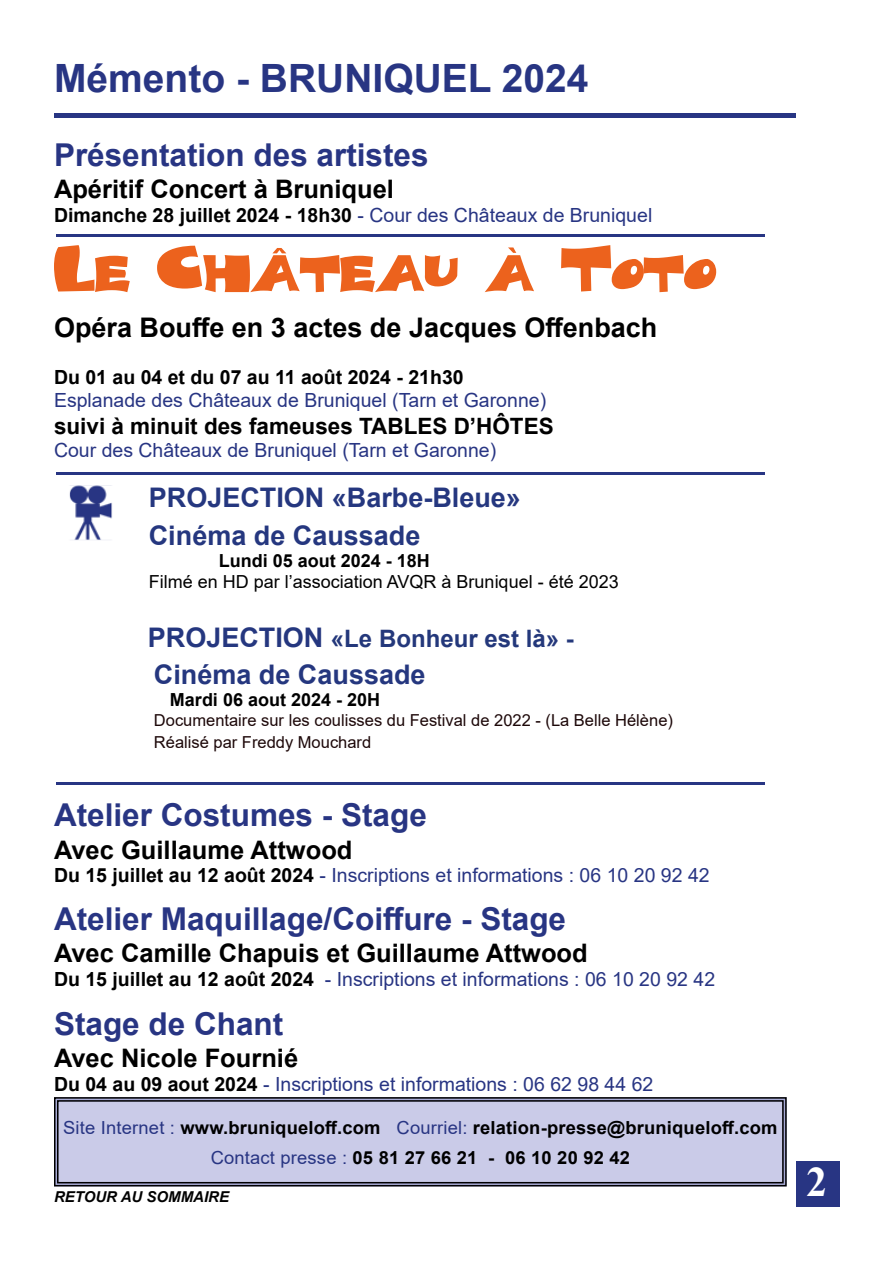
<style>
.page{position:relative;width:893px;height:1263px;background:#fff}
.page>*{position:absolute;margin:0;border:0;box-sizing:border-box;transform-origin:0 0}
.t1{font:55.5px "Arial Narrow";color:#283583}
.t2{font:700 55.5px "Arial";color:#283583}
.t3{font:49.5px "FZ JAZZY10";letter-spacing:-.005em;color:#ec621d;scale:1.14 1}
.t4{font:700 42px "Times New Roman";color:#fff}
.t5{font:700 39px "Arial";color:#283583}
.t6{font:700 31.5px "Arial";color:#283583}
.t7{font:700 27px/37.8px "Arial";color:#25377f}
.t8{font:700 27px "Arial";color:#000}
.t9{font:700 25.5px "Arial";color:#000}
.t10{font:700 24px "Arial";color:#24387b}
.t11{font:700 22.5px "Arial";color:#000}
.t12{font:19.5px "Arial";color:#283583}
.t13{font:700 19.5px "Arial";color:#000}
.t14{font:700 18px/30px "Arial";letter-spacing:.01em;color:#000;text-align:center}
.t15{font:18px "Arial";color:#000}
.t16{font:16.5px/21.9px "Arial";color:#1d0809}
.t17{font:italic 700 15px "Arial";color:#000}
.s1{font-weight:400;color:#283583}
.s2{font-size:27px;color:#25377f}
.s3{font-weight:700;color:#000}
</style>
<div class="page">
<svg style="left:54px;top:1097px;width:733px;height:90px;background:#bfc0dc"></svg>
<div style="left:57px;top:1100px;width:727px;height:83px;border:1px solid #000"></div>
<div style="left:796px;top:1161px;width:43px;height:46px;background:#283583"></div>
<img style="left:69px;top:485px;width:43px;height:55px">
<h3 class="t5" style="left:54px;top:51px;width:536px">Mémento - BRUNIQUEL 2024</h3>
<h1 class="t2" style="left:55px;top:48px;width:742px">________________________</h1>
<h3 class="t6" style="left:54px;top:133px;width:376px">Présentation des artistes</h3>
<h3 class="t9" style="left:54px;top:171px;width:342px">Apéritif Concert à Bruniquel</h3>
<p class="t13" style="left:54px;top:201px;width:600px">Dimanche 28 juillet 2024 - 18h30 <span class="s1">- Cour des Châteaux de Bruniquel</span></p>
<h2 class="t3" style="left:54px;top:236px;width:582px">Le Château à Toto</h2>
<h3 class="t8" style="left:54px;top:308px;width:605px">Opéra Bouffe en 3 actes de Jacques Offenbach</h3>
<p class="t13" style="left:54px;top:363px;width:411px">Du 01 au 04 et du 07 au 11 août 2024 - 21h30</p>
<p class="t12" style="left:54px;top:387px;width:494px">Esplanade des Châteaux de Bruniquel (Tarn et Garonne)</p>
<p class="t11" style="left:54px;top:410px;width:501px">suivi à minuit des fameuses TABLES D’HÔTES</p>
<p class="t12" style="left:54px;top:437px;width:444px">Cour des Châteaux de Bruniquel (Tarn et Garonne)</p>
<h1 class="t1" style="left:56px;top:170px;width:710px">____________________________</h1>
<h1 class="t1" style="left:56px;top:407px;width:710px">____________________________</h1>
<h3 class="t7" style="left:149px;top:479px;width:374px">PROJECTION «Barbe-Bleue»<br>Cinéma de Caussade</h3>
<p class="t14" style="left:219px;top:545px;width:213px">Lundi 05 aout 2024 - 18H</p>
<p class="t15" style="left:149px;top:569px;width:471px">Filmé en HD par l’association AVQR à Bruniquel - été 2023</p>
<p class="t10" style="left:148px;top:621px;width:427px"><span class="s2">PROJECTION</span> «Le Bonheur est là» -</p>
<h3 class="t7" style="left:154px;top:656px;width:273px">Cinéma de Caussade</h3>
<p class="t14" style="left:170px;top:685px;width:212px">Mardi 06 aout 2024 - 20H</p>
<p class="t16" style="left:154px;top:709px;width:521px">Documentaire sur les coulisses du Festival de 2022 - (La Belle Hélène)<br>Réalisé par Freddy Mouchard</p>
<h1 class="t1" style="left:56px;top:718px;width:710px">____________________________</h1>
<h3 class="t6" style="left:54px;top:793px;width:374px">Atelier Costumes - Stage</h3>
<h3 class="t9" style="left:54px;top:832px;width:300px">Avec Guillaume Attwood</h3>
<p class="t12" style="left:54px;top:862px;width:657px"><span class="s3">Du 15 juillet au 12 août 2024</span> - Inscriptions et informations : 06 10 20 92 42</p>
<h3 class="t6" style="left:54px;top:896px;width:514px">Atelier Maquillage/Coiffure - Stage</h3>
<h3 class="t9" style="left:54px;top:935px;width:535px">Avec Camille Chapuis et Guillaume Attwood</h3>
<p class="t12" style="left:54px;top:965px;width:663px"><span class="s3">Du 15 juillet au 12 août 2024</span> - Inscriptions et informations : 06 10 20 92 42</p>
<h3 class="t6" style="left:54px;top:1002px;width:231px">Stage de Chant</h3>
<h3 class="t9" style="left:54px;top:1040px;width:246px">Avec Nicole Fournié</h3>
<p class="t12" style="left:54px;top:1070px;width:601px"><span class="s3">Du 04 au 09 aout 2024</span> - Inscriptions et informations : 06 62 98 44 62</p>
<p class="t14" style="left:63px;top:1113px;width:716px"><span class="s1">Site Internet :</span> www.bruniqueloff.com <span class="s1">Courriel:</span> relation-presse@bruniqueloff.com<br><span class="s1">Contact presse :</span> 05 81 27 66 21 - 06 10 20 92 42</p>
<p class="t17" style="left:54px;top:1186px;width:177px">RETOUR AU SOMMAIRE</p>
<h3 class="t4" style="left:806px;top:1152px;width:22px">2</h3>
</div>
